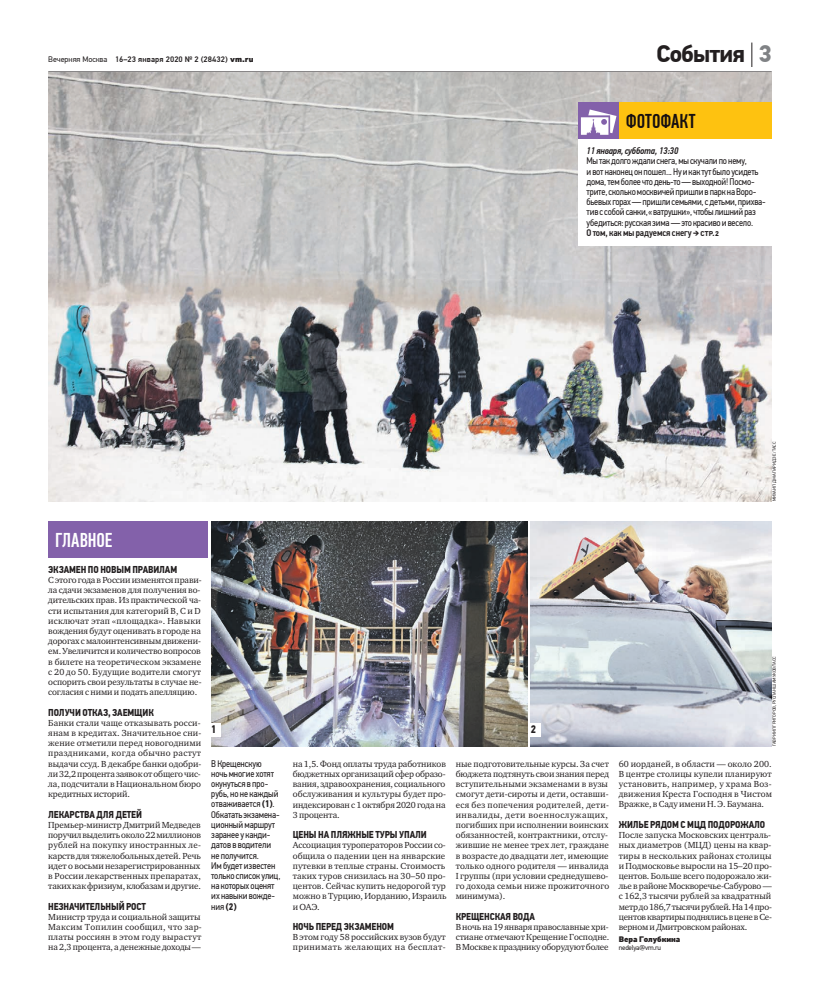
<style>
.page{position:relative;width:820px;height:993px;background:#fff}
.page>*{position:absolute;margin:0;border:0;box-sizing:border-box;transform-origin:0 0}
.t1{font:700 24px "PF Din Text Pro";letter-spacing:-.035em;color:#231f20}
.t2{font:500 20px "PF Din Text Comp Pro";letter-spacing:.005em;color:#160f11}
.t3{font:500 20px "PF Din Text Comp Pro";letter-spacing:-.01em;color:#fff}
.t4{font:700 11px "PF Din Text Cond Pro";color:#231f20}
.t5{font:700 10px "PF Din Text Cond Pro";letter-spacing:-.01em;color:#231f20}
.t6{font:9.6px/10.2px "PF Din Text Cond Pro";letter-spacing:-.02em;color:#231f20}
.t7{font:9px/10.2px "Charter ITC";color:#231f20;text-align:justify}
.t8{font:500 8px "PF Din Text Pro";letter-spacing:.015em;color:#231f20}
.t9{font:900 8px "PF Din Text Pro";letter-spacing:-.01em;color:#231f20}
.t10{font:7px "PF Din Text Pro";letter-spacing:-.025em;color:#231f20}
.t11{font:4.5px "PF Din Text Pro";color:#231f20}
.s1{font-weight:400}
.s2{font-weight:900}
.s3{color:#808285}
.s4{font-weight:500;font-style:italic}
.s5{font-weight:500}
.s6{font-family:"PF Din Text Pro";font-weight:700;font-size:8px}
.s7{font-family:"PF Din Text Pro";font-weight:700;font-size:7px}
.s8{font-weight:700}
</style>
<div class="page">
<svg style="left:751px;top:43px;width:1px;height:24px"></svg>
<img style="left:530px;top:521px;width:241px;height:225px">
<div style="left:527px;top:722px;width:13px;height:13px;background:#fff"></div>
<div style="left:48px;top:521px;width:160px;height:37px;background:#8361aa"></div>
<hr style="left:48px;top:71px;width:723px;height:1px;background:#231f20">
<img style="left:211px;top:521px;width:316px;height:225px">
<div style="left:207px;top:722px;width:13px;height:13px;background:#fff"></div>
<img style="left:48px;top:72px;width:723px;height:429px">
<div style="left:578px;top:135px;width:193px;height:111px;background:#fff"></div>
<div style="left:618px;top:103px;width:153px;height:36px;background:#fec210"></div>
<div style="left:578px;top:103px;width:40px;height:36px;background:#8361aa"></div>
<svg style="left:580px;top:109px;width:36px;height:26px"></svg>
<div style="left:577px;top:143px;width:194px;height:93px;background:#fff"></div>
<p class="t8" style="left:48px;top:54px;width:207px"><span class="s1">Вечерняя Москва</span> 16–23 января 2020 № 2 (28432) <span class="s2">vm.ru</span></p>
<p class="t1" style="left:656px;top:44px;width:117px">События <span class="s3">3</span></p>
<p class="t2" style="left:625px;top:113px;width:71px">ФОТОФАКТ</p>
<p class="t6" style="left:586px;top:147px;width:181px"><span class="s4">11 января, суббота, 13:30<br></span>Мытакдолгождалиснега, мыскучалипонему, ивотнаконецонпошел... Нуикак тутбылоусидеть дома, темболее чтодень-то — выходной! Посмо&shy;трите, сколькомосквичейпришливпаркнаВоро&shy;бьевыхгорах — пришлисемьями, сдетьми, прихва&shy;тив ссобойсанки,«ватрушки», чтобылишнийраз убедиться: русскаязима — это красивоивесело.<br><span class="s5">О том, как мырадуемся снегу</span> <span class="s6">➔</span> <span class="s7">СТР. 2</span></p>
<p class="t3" style="left:55px;top:531px;width:59px">ГЛАВНОЕ</p>
<p class="t5" style="left:48px;top:563px;width:130px">ЭКЗАМЕН ПО НОВЫМ ПРАВИЛАМ</p>
<p class="t7" style="left:48px;top:574px;width:155px;text-align:left">С этого года в России изменятся прави&shy;ла сдачи экзаменов для получения во&shy;дительских прав. Из практической ча&shy;сти испытания для категорий B, C и D исключат этап «площадка». Навыки вождения будут оценивать в городе на дорогах с малоинтенсивным движени&shy;ем. Увеличится и количество вопросов в билете на теоретическом экзамене с 20 до 50. Будущие водители смогут оспорить свои результаты в случае не&shy;согласия с ними и подать апелляцию.</p>
<p class="t5" style="left:48px;top:705px;width:107px">ПОЛУЧИ ОТКАЗ, ЗАЕМЩИК</p>
<p class="t7" style="left:48px;top:717px;width:154px">Банки стали чаще отказывать росси&shy;янам в кредитах. Значительное сни&shy;жение отметили перед новогодними праздниками, когда обычно растут выдачи ссуд. В декабре банки одобри&shy;ли 32,2 процента заявок от общего чис&shy;ла, подсчитали в Национальном бюро кредитных историй.</p>
<p class="t5" style="left:48px;top:807px;width:95px">ЛЕКАРСТВА ДЛЯ ДЕТЕЙ</p>
<p class="t7" style="left:48px;top:819px;width:154px">Премьер-министр Дмитрий Медведев поручил выделить около 22 миллионов рублей на покупку иностранных ле&shy;карств для тяжелобольных детей. Речь идет о восьми незарегистрированных в России лекарственных препаратах, таких как фризиум, клобазам и другие.</p>
<p class="t5" style="left:48px;top:899px;width:99px">НЕЗНАЧИТЕЛЬНЫЙ РОСТ</p>
<p class="t7" style="left:48px;top:911px;width:155px;text-align:left">Министр труда и социальной защиты Максим Топилин сообщил, что зар&shy;платы россиян в этом году вырастут на 2,3 процента, а денежные доходы —</p>
<p class="t4" style="left:211px;top:722px;width:7px">1</p>
<p class="t6" style="left:211px;top:759px;width:71px">В Крещенскую ночьмногие хотят окунуться в про&shy;рубь, но не каждый отваживается <span class="s8">(1)</span>.<br>Обкатать экзамена&shy;ционныймаршрут заранее у канди&shy;датов в водители не получится.<br>Имбудет известен только список улиц, на которых оценят их навыки вожде&shy;ния <span class="s8">(2)</span></p>
<p class="t11" style="left:772px;top:501px;width:61px;rotate:-90deg">МИХАИЛ ДЖАПАРИДЗЕ / ТАСС</p>
<p class="t4" style="left:530px;top:722px;width:7px">2</p>
<p class="t7" style="left:292px;top:758px;width:155px">на 1,5. Фонд оплаты труда работников бюджетных организаций сфер образо&shy;вания, здравоохранения, социального обслуживания и культуры будет про&shy;индексирован с 1 октября 2020 года на 3 процента.</p>
<p class="t5" style="left:292px;top:828px;width:135px">ЦЕНЫ НА ПЛЯЖНЫЕ ТУРЫ УПАЛИ</p>
<p class="t7" style="left:292px;top:839px;width:155px;text-align:left">Ассоциация туроператоров России со&shy;общила о падении цен на январские путевки в теплые страны. Стоимость таких туров снизилась на 30–50 про&shy;центов. Сейчас купить недорогой тур можно в Турцию, Иорданию, Израиль и ОАЭ.</p>
<p class="t5" style="left:292px;top:920px;width:103px">НОЧЬ ПЕРЕД ЭКЗАМЕНОМ</p>
<p class="t7" style="left:292px;top:931px;width:154px">В этом году 58 российских вузов будут принимать желающих на бесплат-</p>
<p class="t7" style="left:455px;top:758px;width:155px;text-align:left">ные подготовительные курсы. За счет бюджета подтянуть свои знания перед вступительными экзаменами в вузы смогут дети-сироты и дети, оставши&shy;еся без попечения родителей, дети&shy;инвалиды, дети военнослужащих, погибших при исполнении воинских обязанностей, контрактники, отслу&shy;жившие не менее трех лет, граждане в возрасте до двадцати лет, имеющие только одного родителя — инвалида I группы (при условии среднедушево&shy;го дохода семьи ниже прожиточного минимума).</p>
<p class="t5" style="left:455px;top:909px;width:81px">КРЕЩЕНСКАЯ ВОДА</p>
<p class="t7" style="left:455px;top:921px;width:155px">В ночь на 19 января православные хри&shy;стиане отмечают Крещение Господне.<br>В Москве к празднику оборудуют более</p>
<p class="t11" style="left:772px;top:746px;width:92px;rotate:-90deg">ГАВРИИЛГРИГОРОВ, РУСЛАН ШАМУКОВ/ТАСС</p>
<p class="t7" style="left:618px;top:758px;width:155px">60 иорданей, в области — около 200.<br>В центре столицы купели планируют установить, например, у храма Воз&shy;движения Креста Господня в Чистом Вражке, в Саду имени Н. Э. Баумана.</p>
<p class="t5" style="left:618px;top:818px;width:148px">ЖИЛЬЕ РЯДОМ С МЦД ПОДОРОЖАЛО</p>
<p class="t7" style="left:618px;top:829px;width:155px">После запуска Московских централь&shy;ных диаметров (МЦД) цены на квар&shy;тиры в нескольких районах столицы и Подмосковье выросли на 15–20 про&shy;центов. Больше всего подорожало жи&shy;лье в районе Москворечье-Сабурово — с 162,3 тысячи рублей за квадратный метр до 186,7 тысячи рублей. На 14 про&shy;центов квартиры поднялись в цене в Се&shy;верном и Дмитровском районах.</p>
<p class="t9" style="left:618px;top:935px;width:63px">Вера Голубкина</p>
<p class="t10" style="left:618px;top:944px;width:44px">nedelya@vm.ru</p>
</div>
